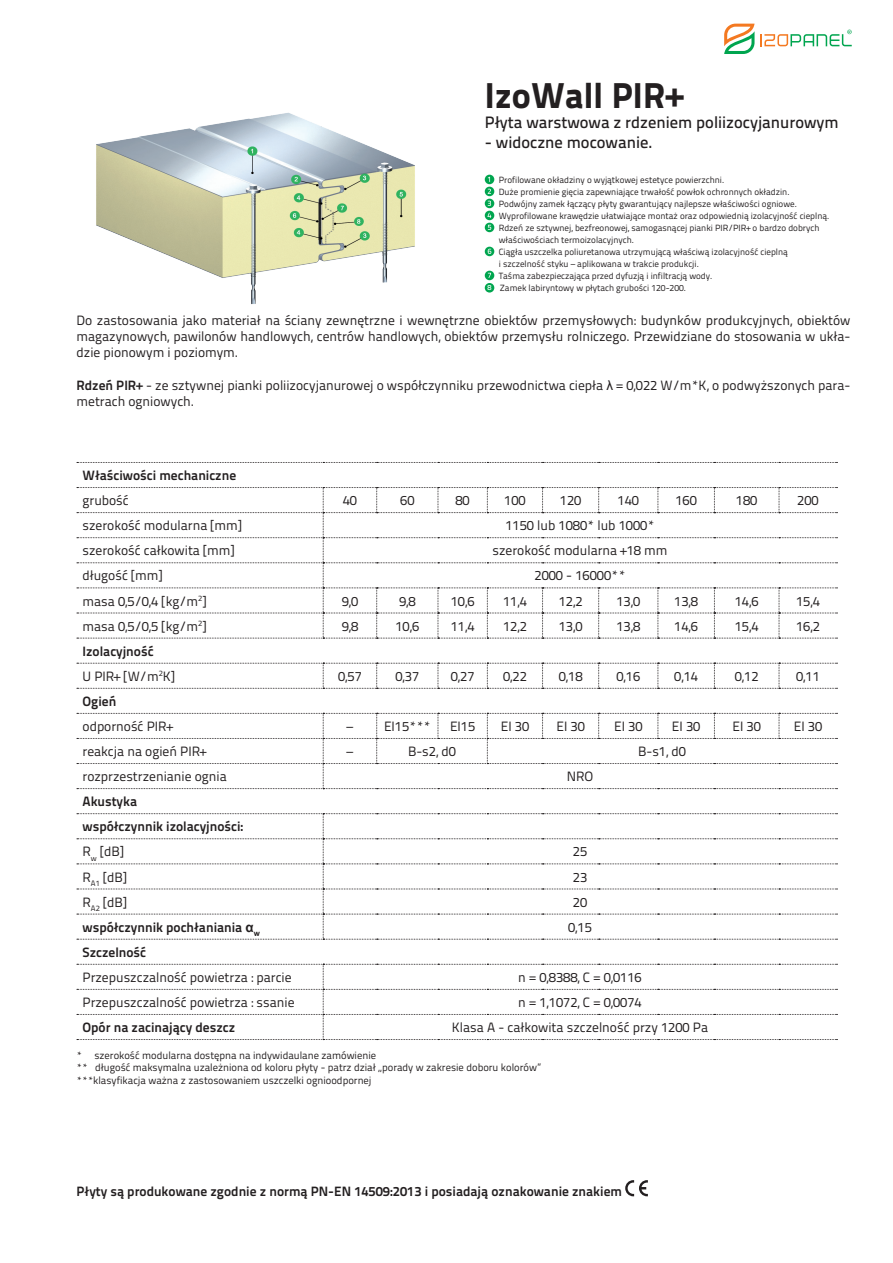
<style>
.page{position:relative;width:893px;height:1263px;background:#fff}
.page>*{position:absolute;margin:0;border:0;box-sizing:border-box;transform-origin:0 0}
.t1{font:800 36px "Titillium Text 22 L";color:#231f20}
.t2{font:500 16.5px "Titillium Text 22 L";color:#231f20}
.t3{font:13.5px/16.2px "Titillium Text 22 L";color:#231f20;text-align:justify}
.t4{font:700 13.5px "Titillium Text 22 L";color:#231f20}
.t5{font:10.5px "Titillium Text 22 L";color:#231f20}
.t6{font:9px/12px "Titillium Text 22 L";color:#231f20}
.t7{font:500 7.5px "Titillium Text 22 L";color:#fff}
.s1{font-weight:700}
.s2{font-family:"Arial"}
</style>
<div class="page">
<img style="left:96px;top:112px;width:319px;height:193px">
<svg style="left:724px;top:24px;width:30px;height:30px"></svg>
<svg style="left:761px;top:30px;width:91px;height:16px"></svg>
<svg style="left:485px;top:175px;width:9px;height:9px"></svg>
<svg style="left:485px;top:187px;width:9px;height:9px"></svg>
<svg style="left:488px;top:189px;width:3px;height:5px"></svg>
<svg style="left:485px;top:199px;width:9px;height:9px"></svg>
<svg style="left:488px;top:201px;width:3px;height:5px"></svg>
<svg style="left:485px;top:211px;width:9px;height:9px"></svg>
<svg style="left:487px;top:213px;width:4px;height:5px"></svg>
<svg style="left:485px;top:223px;width:9px;height:9px"></svg>
<svg style="left:488px;top:225px;width:3px;height:5px"></svg>
<svg style="left:485px;top:247px;width:9px;height:9px"></svg>
<svg style="left:488px;top:249px;width:3px;height:5px"></svg>
<svg style="left:485px;top:271px;width:9px;height:9px"></svg>
<svg style="left:488px;top:273px;width:3px;height:5px"></svg>
<svg style="left:625px;top:1180px;width:23px;height:16px"></svg>
<svg style="left:77px;top:462px;width:760px;height:1px"></svg>
<svg style="left:77px;top:487px;width:760px;height:152px"></svg>
<svg style="left:77px;top:663px;width:760px;height:26px"></svg>
<svg style="left:77px;top:713px;width:760px;height:76px"></svg>
<svg style="left:77px;top:813px;width:760px;height:127px"></svg>
<svg style="left:77px;top:964px;width:760px;height:76px"></svg>
<div style="left:485px;top:283px;width:9px;height:10px;background:#00a54f;border-radius:50%"></div>
<p class="t1" style="left:485px;top:67px;width:201px">IzoWall PIR+</p>
<p class="t2" style="left:485px;top:110px;width:355px">Płyta warstwowa z rdzeniem poliizocyjanurowym</p>
<p class="t2" style="left:485px;top:129px;width:169px">- widoczne mocowanie.</p>
<p class="t6" style="left:499px;top:173px;width:227px">Profilowane okładziny o wyjątkowej estetyce powierzchni.</p>
<p class="t6" style="left:499px;top:185px;width:292px">Duże promienie gięcia zapewniające trwałość powłok ochronnych okładzin.</p>
<p class="t6" style="left:499px;top:197px;width:300px">Podwójny zamek łączący płyty gwarantujący najlepsze właściwości ogniowe.</p>
<p class="t6" style="left:499px;top:209px;width:332px">Wyprofilowane krawędzie ułatwiające montaż oraz odpowiednią izolacyjność cieplną.</p>
<p class="t6" style="left:499px;top:221px;width:322px">Rdzeń ze sztywnej, bezfreonowej, samogasnącej pianki PIR/PIR+ o bardzo dobrych właściwościach termoizolacyjnych.</p>
<p class="t6" style="left:499px;top:245px;width:291px">Ciągła uszczelka poliuretanowa utrzymującą właściwą izolacyjność cieplną i szczelność styku – aplikowana w trakcie produkcji.</p>
<p class="t6" style="left:499px;top:269px;width:215px">Taśma zabezpieczająca przed dyfuzją i infiltracją wody.</p>
<p class="t6" style="left:500px;top:281px;width:188px">Zamek labiryntowy w płytach grubości 120-200.</p>
<p class="t7" style="left:487px;top:282px;width:5px">8</p>
<p class="t3" style="left:77px;top:311px;width:775px">Do zastosowania jako materiał na ściany zewnętrzne i wewnętrzne obiektów przemysłowych: budynków produkcyjnych, obiektów magazynowych, pawilonów handlowych, centrów handlowych, obiektów przemysłu rolniczego. Przewidziane do stosowania w ukła&shy;dzie pionowym i poziomym.</p>
<p class="t3" style="left:77px;top:376px;width:775px"><span class="s1">Rdzeń PIR+</span> - ze sztywnej pianki poliizocyjanurowej o współczynniku przewodnictwa ciepła <span class="s2">λ</span> = 0,022 W/m*K, o podwyższonych para&shy;metrach ogniowych.</p>
<p class="t4" style="left:83px;top:465px;width:155px">Właściwości mechaniczne</p>
<p class="t3" style="left:83px;top:492px;width:48px">grubość</p>
<p class="t3" style="left:343px;top:492px;width:16px">40</p>
<p class="t3" style="left:400px;top:492px;width:16px">60</p>
<p class="t3" style="left:455px;top:492px;width:16px">80</p>
<p class="t3" style="left:504px;top:492px;width:23px">100</p>
<p class="t3" style="left:560px;top:492px;width:23px">120</p>
<p class="t3" style="left:618px;top:492px;width:23px">140</p>
<p class="t3" style="left:675px;top:492px;width:23px">160</p>
<p class="t3" style="left:736px;top:492px;width:23px">180</p>
<p class="t3" style="left:797px;top:492px;width:23px">200</p>
<p class="t3" style="left:83px;top:517px;width:161px">szerokość modularna [mm]</p>
<p class="t3" style="left:505px;top:517px;width:151px">1150 lub 1080* lub 1000*</p>
<p class="t3" style="left:83px;top:542px;width:153px">szerokość całkowita [mm]</p>
<p class="t3" style="left:492px;top:542px;width:177px">szerokość modularna +18 mm</p>
<p class="t3" style="left:83px;top:567px;width:82px">długość [mm]</p>
<p class="t3" style="left:534px;top:567px;width:92px">2000 - 16000**</p>
<p class="t3" style="left:83px;top:592px;width:125px">masa 0,5/0,4 [kg/m<sup>2</sup>]</p>
<p class="t3" style="left:342px;top:592px;width:18px">9,0</p>
<p class="t3" style="left:399px;top:592px;width:18px">9,8</p>
<p class="t3" style="left:451px;top:592px;width:25px">10,6</p>
<p class="t3" style="left:503px;top:592px;width:25px">11,4</p>
<p class="t3" style="left:559px;top:592px;width:25px">12,2</p>
<p class="t3" style="left:616px;top:592px;width:25px">13,0</p>
<p class="t3" style="left:674px;top:592px;width:25px">13,8</p>
<p class="t3" style="left:735px;top:592px;width:25px">14,6</p>
<p class="t3" style="left:796px;top:592px;width:25px">15,4</p>
<p class="t3" style="left:83px;top:617px;width:125px">masa 0,5/0,5 [kg/m<sup>2</sup>]</p>
<p class="t3" style="left:342px;top:617px;width:18px">9,8</p>
<p class="t3" style="left:395px;top:617px;width:25px">10,6</p>
<p class="t3" style="left:451px;top:617px;width:25px">11,4</p>
<p class="t3" style="left:503px;top:617px;width:25px">12,2</p>
<p class="t3" style="left:559px;top:617px;width:25px">13,0</p>
<p class="t3" style="left:616px;top:617px;width:25px">13,8</p>
<p class="t3" style="left:674px;top:617px;width:25px">14,6</p>
<p class="t3" style="left:735px;top:617px;width:25px">15,4</p>
<p class="t3" style="left:796px;top:617px;width:25px">16,2</p>
<p class="t4" style="left:83px;top:640px;width:73px">Izolacyjność</p>
<p class="t3" style="left:83px;top:667px;width:94px">U PIR+ [W/m<sup>2</sup>K]</p>
<p class="t3" style="left:338px;top:667px;width:25px">0,57</p>
<p class="t3" style="left:395px;top:667px;width:25px">0,37</p>
<p class="t3" style="left:451px;top:667px;width:25px">0,27</p>
<p class="t3" style="left:503px;top:667px;width:25px">0,22</p>
<p class="t3" style="left:559px;top:667px;width:25px">0,18</p>
<p class="t3" style="left:616px;top:667px;width:25px">0,16</p>
<p class="t3" style="left:674px;top:667px;width:25px">0,14</p>
<p class="t3" style="left:735px;top:667px;width:25px">0,12</p>
<p class="t3" style="left:796px;top:667px;width:25px">0,11</p>
<p class="t4" style="left:83px;top:691px;width:35px">Ogień</p>
<p class="t3" style="left:83px;top:717px;width:92px">odporność PIR+</p>
<p class="t3" style="left:347px;top:717px;width:8px">–</p>
<p class="t3" style="left:384px;top:717px;width:48px">EI15***</p>
<p class="t3" style="left:450px;top:717px;width:27px">EI15</p>
<p class="t3" style="left:501px;top:717px;width:30px">EI 30</p>
<p class="t3" style="left:556px;top:717px;width:30px">EI 30</p>
<p class="t3" style="left:614px;top:717px;width:30px">EI 30</p>
<p class="t3" style="left:672px;top:717px;width:30px">EI 30</p>
<p class="t3" style="left:732px;top:717px;width:30px">EI 30</p>
<p class="t3" style="left:794px;top:717px;width:30px">EI 30</p>
<p class="t3" style="left:83px;top:742px;width:125px">reakcja na ogień PIR+</p>
<p class="t3" style="left:347px;top:742px;width:8px">–</p>
<p class="t3" style="left:408px;top:742px;width:49px">B-s2, d0</p>
<p class="t3" style="left:638px;top:742px;width:49px">B-s1, d0</p>
<p class="t3" style="left:83px;top:768px;width:146px">rozprzestrzenianie ognia</p>
<p class="t3" style="left:567px;top:768px;width:28px">NRO</p>
<p class="t4" style="left:83px;top:791px;width:56px">Akustyka</p>
<p class="t4" style="left:83px;top:816px;width:162px">współczynnik izolacyjności:</p>
<p class="t3" style="left:83px;top:843px;width:43px">R<sub>w</sub> [dB]</p>
<p class="t3" style="left:573px;top:843px;width:16px">25</p>
<p class="t3" style="left:83px;top:868px;width:46px">R<sub>A1</sub> [dB]</p>
<p class="t3" style="left:573px;top:868px;width:16px">23</p>
<p class="t3" style="left:83px;top:893px;width:46px">R<sub>A2</sub> [dB]</p>
<p class="t3" style="left:573px;top:893px;width:16px">20</p>
<p class="t4" style="left:83px;top:916px;width:179px">współczynnik pochłaniania <span class="s2">α</span><sub>w</sub></p>
<p class="t3" style="left:568px;top:918px;width:25px">0,15</p>
<p class="t4" style="left:83px;top:942px;width:65px">Szczelność</p>
<p class="t3" style="left:83px;top:968px;width:211px">Przepuszczalność powietrza : parcie</p>
<p class="t3" style="left:518px;top:968px;width:125px">n = 0,8388, C = 0,0116</p>
<p class="t3" style="left:83px;top:993px;width:213px">Przepuszczalność powietrza : ssanie</p>
<p class="t3" style="left:518px;top:993px;width:125px">n = 1,1072, C = 0,0074</p>
<p class="t4" style="left:83px;top:1017px;width:154px">Opór na zacinający deszcz</p>
<p class="t3" style="left:452px;top:1018px;width:258px">Klasa A - całkowita szczelność przy 1200 Pa</p>
<p class="t5" style="left:77px;top:1047px;width:301px">* szerokość modularna dostępna na indywidaulane zamówienie</p>
<p class="t5" style="left:77px;top:1060px;width:466px">** długość maksymalna uzależniona od koloru płyty - patrz dział „porady w zakresie doboru kolorów”</p>
<p class="t5" style="left:77px;top:1072px;width:296px">***klasyfikacja ważna z zastosowaniem uszczelki ognioodpornej</p>
<p class="t4" style="left:77px;top:1181px;width:547px">Płyty są produkowane zgodnie z normą PN-EN 14509:2013 i posiadają oznakowanie znakiem</p>
</div>
